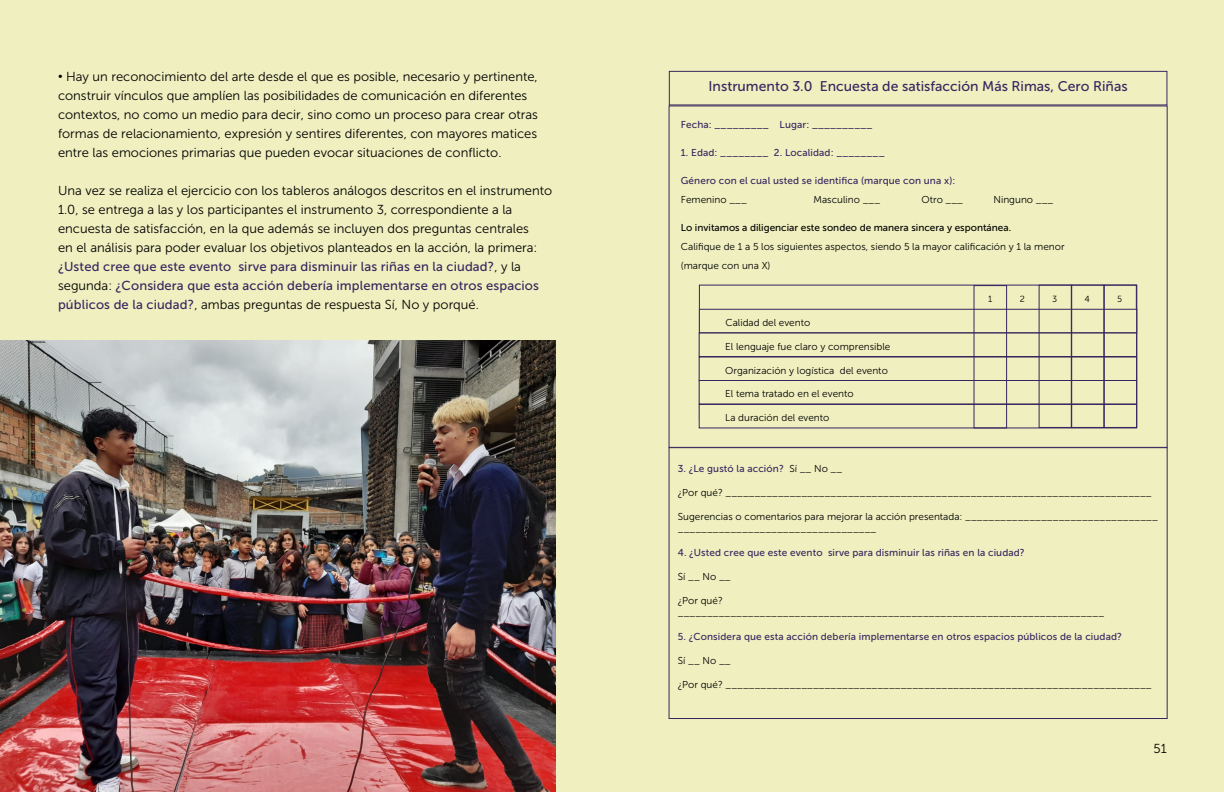
<style>
.page{position:relative;width:1224px;height:792px;background:#efefc0}
.page>*{position:absolute;margin:0;border:0;box-sizing:border-box;transform-origin:0 0}
.t1{font:14px "Museo Sans 500";color:#38255e}
.t2{font:13px/19px "Museo Sans 300";color:#000}
.t3{font:13px/19px "Museo Sans 500";letter-spacing:.01em;color:#38255e}
.t4{font:10px/12px "Museo Sans 300";color:#000}
.t5{font:10px "Museo Sans 500";letter-spacing:.01em;color:#38255e}
.t6{font:10px "Museo Sans 500";color:#000}
.t7{font:9px "Museo Sans 300";color:#000}
.s1{font-family:"Arial"}
.s2{font-family:"Museo Sans 300";color:#000}
.s3{font-family:"Museo Sans 500";color:#38255e}
</style>
<div class="page">
<img style="left:1px;top:341px;width:555px;height:451px">
<div style="left:669px;top:71px;width:498px;height:34px;border:1px solid #38255e"></div>
<div style="left:669px;top:447px;width:499px;height:272px;background:#efefc0;border:1px solid #38255e"></div>
<div style="left:699px;top:309px;width:438px;height:24px;border:1px solid #38255e"></div>
<div style="left:699px;top:333px;width:438px;height:24px;border:1px solid #38255e"></div>
<div style="left:699px;top:380px;width:438px;height:24px;border:1px solid #38255e"></div>
<div style="left:699px;top:404px;width:438px;height:24px;border:1px solid #38255e"></div>
<div style="left:974px;top:285px;width:33px;height:143px;border:1px solid #38255e"></div>
<div style="left:1039px;top:285px;width:33px;height:143px;border:1px solid #38255e"></div>
<div style="left:1071px;top:285px;width:33px;height:143px;border:1px solid #38255e"></div>
<div style="left:1104px;top:285px;width:33px;height:143px;border:1px solid #38255e"></div>
<p class="t2" style="left:58px;top:67px;width:481px"><span class="s1">•</span> Hay un reconocimiento del arte desde el que es posible, necesario y pertinente, construir vínculos que amplíen las posibilidades de comunicación en diferentes contextos, no como un medio para decir, sino como un proceso para crear otras formas de relacionamiento, expresión y sentires diferentes, con mayores matices entre las emociones primarias que pueden evocar situaciones de conflicto.</p>
<p class="t2" style="left:58px;top:181px;width:496px">Una vez se realiza el ejercicio con los tableros análogos descritos en el instrumento 1.0, se entrega a las y los participantes el instrumento 3, correspondiente a la encuesta de satisfacción, en la que además se incluyen dos preguntas centrales<br>en el análisis para poder evaluar los objetivos planteados en la acción, la primera:</p>
<p class="t3" style="left:58px;top:257px;width:483px">¿Usted cree que este evento sirve para disminuir las riñas en la ciudad?<span class="s2">, y la segunda:</span> ¿Considera que esta acción debería implementarse en otros espacios</p>
<p class="t2" style="left:58px;top:295px;width:422px"><span class="s3">públicos de la ciudad?</span>, ambas preguntas de respuesta Sí, No y porqué.</p>
<p class="t1" style="left:709px;top:79px;width:421px">Instrumento 3.0 Encuesta de satisfacción Más Rimas, Cero Riñas</p>
<p class="t5" style="left:681px;top:119px;width:193px">Fecha: _________ Lugar: __________</p>
<p class="t5" style="left:681px;top:147px;width:205px">1. Edad: ________ 2. Localidad: ________</p>
<p class="t5" style="left:681px;top:175px;width:276px">Género con el cual usted se identifica (marque con una x):</p>
<p class="t4" style="left:681px;top:194px;width:67px">Femenino ___</p>
<p class="t4" style="left:814px;top:194px;width:68px">Masculino ___</p>
<p class="t4" style="left:922px;top:194px;width:43px">Otro ___</p>
<p class="t4" style="left:994px;top:194px;width:61px">Ninguno ___</p>
<p class="t6" style="left:681px;top:222px;width:332px">Lo invitamos a diligenciar este sondeo de manera sincera y espontánea.</p>
<p class="t4" style="left:681px;top:237px;width:385px;line-height:19px">Califique de 1 a 5 los siguientes aspectos, siendo 5 la mayor calificación y 1 la menor (marque con una X)</p>
<p class="t4" style="left:725px;top:317px;width:86px">Calidad del evento</p>
<p class="t4" style="left:725px;top:341px;width:167px">El lenguaje fue claro y comprensible</p>
<p class="t4" style="left:725px;top:365px;width:164px">Organización y logística del evento</p>
<p class="t4" style="left:725px;top:388px;width:130px">El tema tratado en el evento</p>
<p class="t4" style="left:725px;top:412px;width:106px">La duración del evento</p>
<p class="t7" style="left:988px;top:294px;width:6px">1</p>
<p class="t7" style="left:1020px;top:294px;width:7px">2</p>
<p class="t7" style="left:1052px;top:294px;width:7px">3</p>
<p class="t7" style="left:1084px;top:294px;width:7px">4</p>
<p class="t7" style="left:1117px;top:294px;width:7px">5</p>
<p class="t5" style="left:678px;top:463px;width:166px">3. ¿Le gustó la acción? <span class="s2">Sí __ No __</span></p>
<p class="t4" style="left:678px;top:487px;width:475px">¿Por qué? _________________________________________________________________________</p>
<p class="t4" style="left:678px;top:511px;width:482px">Sugerencias o comentarios para mejorar la acción presentada: _________________________________ __________________________________</p>
<p class="t5" style="left:678px;top:547px;width:349px">4. ¿Usted cree que este evento sirve para disminuir las riñas en la ciudad?</p>
<p class="t4" style="left:678px;top:571px;width:54px">Sí __ No __</p>
<p class="t4" style="left:678px;top:595px;width:428px">¿Por qué? _________________________________________________________________________</p>
<p class="t5" style="left:678px;top:631px;width:446px">5. ¿Considera que esta acción debería implementarse en otros espacios públicos de la ciudad?</p>
<p class="t4" style="left:678px;top:655px;width:54px">Sí __ No __</p>
<p class="t4" style="left:678px;top:679px;width:475px">¿Por qué? _________________________________________________________________________</p>
<p class="t2" style="left:1153px;top:739px;width:17px">5151</p>
</div>
